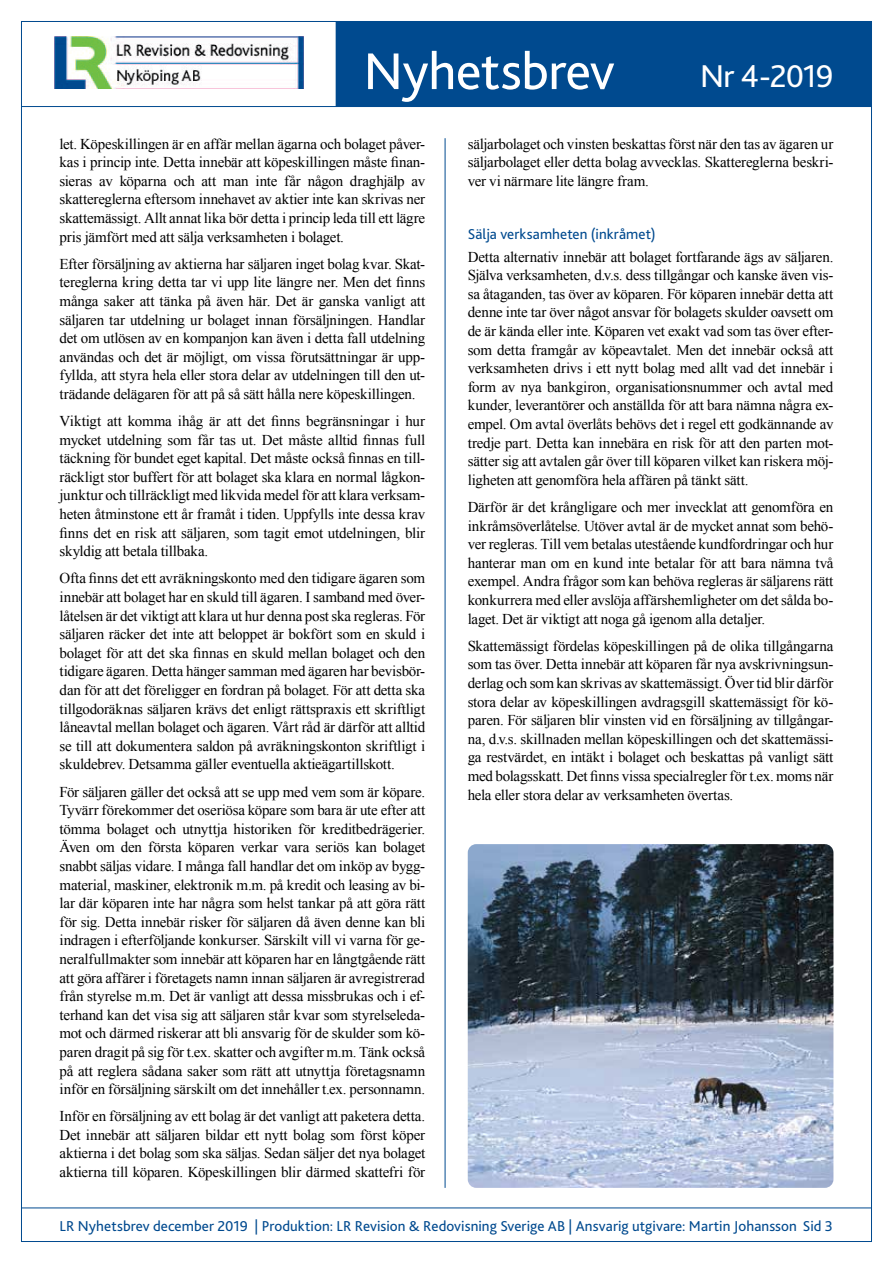
<style>
.page{position:relative;width:893px;height:1263px;background:#fff}
.page>*{position:absolute;margin:0;border:0;box-sizing:border-box;transform-origin:0 0}
.t1{font:54px "Bliss 2";letter-spacing:-.01em;color:#fff}
.t2{font:33px "Bliss 2";letter-spacing:-.035em;color:#fff}
.t3{font:15px/18.6px "Times New Roman";letter-spacing:-.015em;color:#000;text-align:justify}
.t4{font:15px "Bliss 2";letter-spacing:.005em;color:#004a8f}
</style>
<div class="page">
<hr style="left:21px;top:106px;width:851px;height:1px;background:#004a8f">
<div style="left:336px;top:21px;width:536px;height:85px;background:#004a8f"></div>
<hr style="left:21px;top:1208px;width:851px;height:1px;background:#004a8f">
<hr style="left:445px;top:138px;width:1px;height:1050px;background:#004a8f">
<img style="left:468px;top:844px;width:365px;height:344px">
<img style="left:54px;top:37px;width:249px;height:52px">
<h1 class="t1" style="left:364px;top:38px;width:253px">Nyhetsbrev</h1>
<h2 class="t2" style="left:700px;top:55px;width:135px">Nr 4-2019</h2>
<p class="t3" style="left:60px;top:134px;width:367px">let. Köpeskillingen är en affär mellan ägarna och bolaget påver&shy;kas i princip inte. Detta innebär att köpeskillingen måste finan&shy;sieras av köparna och att man inte får någon draghjälp av skattereglerna eftersom innehavet av aktier inte kan skrivas ner skattemässigt. Allt annat lika bör detta i princip leda till ett lägre pris jämfört med att sälja verksamheten i bolaget.</p>
<p class="t3" style="left:60px;top:254px;width:367px">Efter försäljning av aktierna har säljaren inget bolag kvar. Skat&shy;tereglerna kring detta tar vi upp lite längre ner. Men det finns många saker att tänka på även här. Det är ganska vanligt att säljaren tar utdelning ur bolaget innan försäljningen. Handlar det om utlösen av en kompanjon kan även i detta fall utdelning användas och det är möjligt, om vissa förutsättningar är upp&shy;fyllda, att styra hela eller stora delar av utdelningen till den ut&shy;trädande delägaren för att på så sätt hålla nere köpeskillingen.</p>
<p class="t3" style="left:60px;top:411px;width:367px">Viktigt att komma ihåg är att det finns begränsningar i hur mycket utdelning som får tas ut. Det måste alltid finnas full täckning för bundet eget kapital. Det måste också finnas en till&shy;räckligt stor buffert för att bolaget ska klara en normal lågkon&shy;junktur och tillräckligt med likvida medel för att klara verksam&shy;heten åtminstone ett år framåt i tiden. Uppfylls inte dessa krav finns det en risk att säljaren, som tagit emot utdelningen, blir skyldig att betala tillbaka.</p>
<p class="t3" style="left:60px;top:569px;width:367px">Ofta finns det ett avräkningskonto med den tidigare ägaren som innebär att bolaget har en skuld till ägaren. I samband med över&shy;låtelsen är det viktigt att klara ut hur denna post ska regleras. För säljaren räcker det inte att beloppet är bokfört som en skuld i bolaget för att det ska finnas en skuld mellan bolaget och den tidigare ägaren. Detta hänger samman med ägaren har bevisbör&shy;dan för att det föreligger en fordran på bolaget. För att detta ska tillgodoräknas säljaren krävs det enligt rättspraxis ett skriftligt låneavtal mellan bolaget och ägaren. Vårt råd är därför att alltid se till att dokumentera saldon på avräkningskonton skriftligt i skuldebrev. Detsamma gäller eventuella aktieägartillskott.</p>
<p class="t3" style="left:60px;top:782px;width:367px">För säljaren gäller det också att se upp med vem som är köpare.<br>Tyvärr förekommer det oseriösa köpare som bara är ute efter att tömma bolaget och utnyttja historiken för kreditbedrägerier.<br>Även om den första köparen verkar vara seriös kan bolaget snabbt säljas vidare. I många fall handlar det om inköp av bygg&shy;material, maskiner, elektronik m.m. på kredit och leasing av bi&shy;lar där köparen inte har några som helst tankar på att göra rätt för sig. Detta innebär risker för säljaren då även denne kan bli indragen i efterföljande konkurser. Särskilt vill vi varna för ge&shy;neralfullmakter som innebär att köparen har en långtgående rätt att göra affärer i företagets namn innan säljaren är avregistrerad från styrelse m.m. Det är vanligt att dessa missbrukas och i ef&shy;terhand kan det visa sig att säljaren står kvar som styrelseleda&shy;mot och därmed riskerar att bli ansvarig för de skulder som kö&shy;paren dragit på sig för t.ex. skatter och avgifter m.m. Tänk också på att reglera sådana saker som rätt att utnyttja företagsnamn inför en försäljning särskilt om det innehåller t.ex. personnamn.</p>
<p class="t3" style="left:60px;top:1107px;width:367px">Inför en försäljning av ett bolag är det vanligt att paketera detta.<br>Det innebär att säljaren bildar ett nytt bolag som först köper aktierna i det bolag som ska säljas. Sedan säljer det nya bolaget aktierna till köparen. Köpeskillingen blir därmed skattefri för</p>
<p class="t3" style="left:468px;top:134px;width:367px">säljarbolaget och vinsten beskattas först när den tas av ägaren ur säljarbolaget eller detta bolag avvecklas. Skattereglerna beskri&shy;ver vi närmare lite längre fram.</p>
<p class="t4" style="left:468px;top:225px;width:189px">Sälja verksamheten (inkråmet)</p>
<p class="t3" style="left:468px;top:247px;width:367px">Detta alternativ innebär att bolaget fortfarande ägs av säljaren.<br>Själva verksamheten, d.v.s. dess tillgångar och kanske även vis&shy;sa åtaganden, tas över av köparen. För köparen innebär detta att denne inte tar över något ansvar för bolagets skulder oavsett om de är kända eller inte. Köparen vet exakt vad som tas över efter&shy;som detta framgår av köpeavtalet. Men det innebär också att verksamheten drivs i ett nytt bolag med allt vad det innebär i form av nya bankgiron, organisationsnummer och avtal med kunder, leverantörer och anställda för att bara nämna några ex&shy;empel. Om avtal överlåts behövs det i regel ett godkännande av tredje part. Detta kan innebära en risk för att den parten mot&shy;sätter sig att avtalen går över till köparen vilket kan riskera möj&shy;ligheten att genomföra hela affären på tänkt sätt.</p>
<p class="t3" style="left:468px;top:497px;width:367px">Därför är det krångligare och mer invecklat att genomföra en inkråmsöverlåtelse. Utöver avtal är de mycket annat som behö&shy;ver regleras. Till vem betalas utestående kundfordringar och hur hanterar man om en kund inte betalar för att bara nämna två exempel. Andra frågor som kan behöva regleras är säljarens rätt konkurrera med eller avslöja affärshemligheter om det sålda bo&shy;laget. Det är viktigt att noga gå igenom alla detaljer.</p>
<p class="t3" style="left:468px;top:636px;width:367px">Skattemässigt fördelas köpeskillingen på de olika tillgångarna som tas över. Detta innebär att köparen får nya avskrivningsun&shy;derlag och som kan skrivas av skattemässigt. Över tid blir därför stora delar av köpeskillingen avdragsgill skattemässigt för kö&shy;paren. För säljaren blir vinsten vid en försäljning av tillgångar&shy;na, d.v.s. skillnaden mellan köpeskillingen och det skattemässi&shy;ga restvärdet, en intäkt i bolaget och beskattas på vanligt sätt med bolagsskatt. Det finns vissa specialregler för t.ex. moms när hela eller stora delar av verksamheten övertas.</p>
<p class="t4" style="left:60px;top:1217px;width:775px">LR Nyhetsbrev december 2019 | Produktion: LR Revision &amp; Redovisning Sverige AB | Ansvarig utgivare: Martin Johansson Sid 3</p>
</div>
